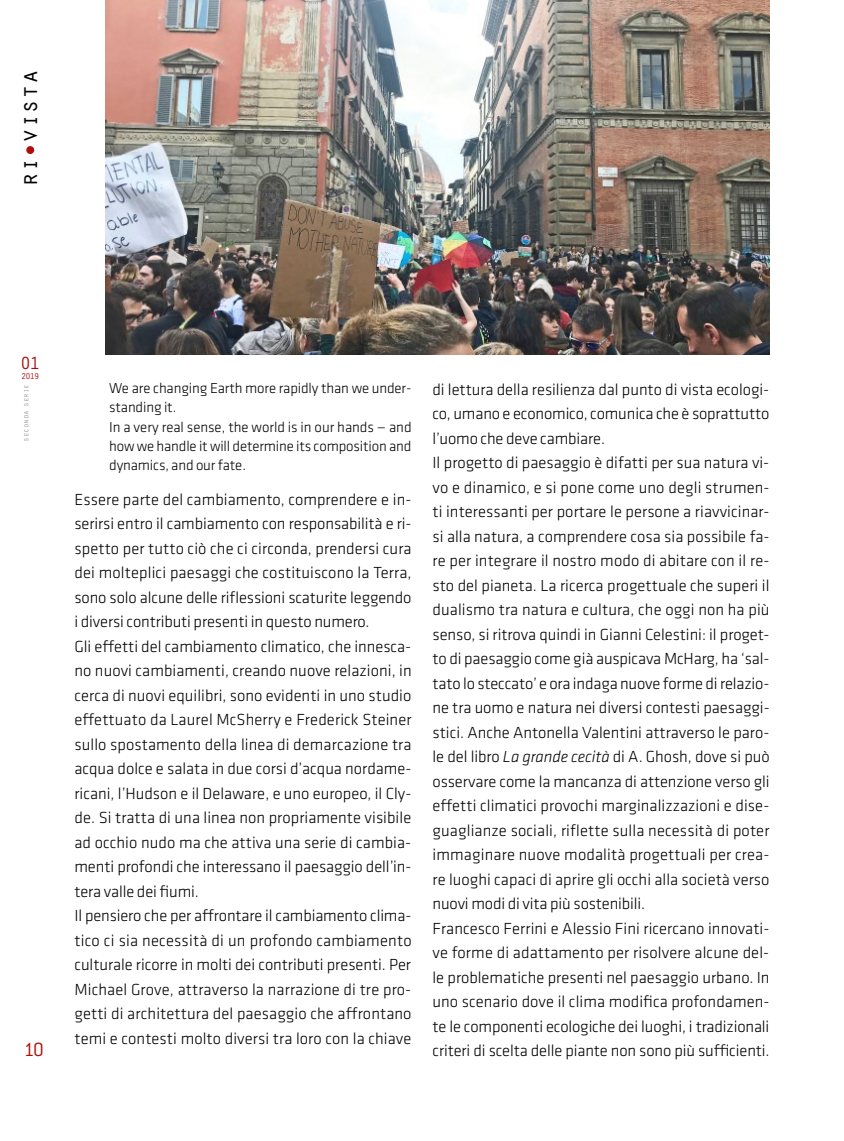
<style>
.page{position:relative;width:844px;height:1141px;background:#fff}
.page>*{position:absolute;margin:0;border:0;box-sizing:border-box;transform-origin:0 0}
.t1{font:24.5px "Orator";color:#000}
.t2{font:300 21px "Conduit ITC";color:#ae0f0a}
.t3{font:18.38px "Orator";color:#ae0f0a}
.t4{font:300 16.62px/24.5px "Klavika";color:#000}
.t5{font:300 14.88px/19.2px "Klavika";letter-spacing:-.01em;color:#000}
.t6{font:8.75px "Orator";color:#ae0f0a}
.t7{font:7.88px "Orator";letter-spacing:-.025em;color:#9d9d9c}
.s1{font-style:italic}
</style>
<div class="page">
<div style="left:26px;top:146px;width:8px;height:8px;background:#ae0f0a;border-radius:50%"></div>
<img style="left:106px;top:0;width:663px;height:354px">
<h1 class="t1" style="left:11px;top:187px;width:119px;rotate:-90deg">ri-vista</h1>
<p class="t3" style="left:20px;top:349px;width:22px">01</p>
<p class="t6" style="left:21px;top:370px;width:20px">2019</p>
<p class="t7" style="left:20px;top:442px;width:59px;rotate:-90deg">seconda serie</p>
<p class="t2" style="left:24px;top:1038px;width:22px">10</p>
<p class="t5" style="left:109px;top:379px;width:304px">We are changing Earth more rapidly than we under&shy;standing it.<br>In a very real sense, the world is in our hands — and how we handle it will determine its composition and dynamics, and our fate.</p>
<p class="t4" style="left:74px;top:487px;width:338px">Essere parte del cambiamento, comprendere e in&shy;serirsi entro il cambiamento con responsabilità e ri&shy;spetto per tutto ciò che ci circonda, prendersi cura dei molteplici paesaggi che costituiscono la Terra, sono solo alcune delle riflessioni scaturite leggendo i diversi contributi presenti in questo numero.<br>Gli effetti del cambiamento climatico, che innesca&shy;no nuovi cambiamenti, creando nuove relazioni, in cerca di nuovi equilibri, sono evidenti in uno studio effettuato da Laurel McSherry e Frederick Steiner sullo spostamento della linea di demarcazione tra acqua dolce e salata in due corsi d’acqua nordame&shy;ricani, l’Hudson e il Delaware, e uno europeo, il Cly&shy;de. Si tratta di una linea non propriamente visibile ad occhio nudo ma che attiva una serie di cambia&shy;menti profondi che interessano il paesaggio dell’in&shy;tera valle dei fiumi.<br>Il pensiero che per affrontare il cambiamento clima&shy;tico ci sia necessità di un profondo cambiamento culturale ricorre in molti dei contributi presenti. Per Michael Grove, attraverso la narrazione di tre pro&shy;getti di architettura del paesaggio che affrontano temi e contesti molto diversi tra loro con la chiave</p>
<p class="t4" style="left:432px;top:377px;width:338px">di lettura della resilienza dal punto di vista ecologi&shy;co, umano e economico, comunica che è soprattutto l’uomo che deve cambiare.<br>Il progetto di paesaggio è difatti per sua natura vi&shy;vo e dinamico, e si pone come uno degli strumen&shy;ti interessanti per portare le persone a riavvicinar&shy;si alla natura, a comprendere cosa sia possibile fa&shy;re per integrare il nostro modo di abitare con il re&shy;sto del pianeta. La ricerca progettuale che superi il dualismo tra natura e cultura, che oggi non ha più senso, si ritrova quindi in Gianni Celestini: il proget&shy;to di paesaggio come già auspicava McHarg, ha ‘sal&shy;tato lo steccato’ e ora indaga nuove forme di relazio&shy;ne tra uomo e natura nei diversi contesti paesaggi&shy;stici. Anche Antonella Valentini attraverso le paro&shy;le del libro <span class="s1">La grande cecità</span> di A. Ghosh, dove si può osservare come la mancanza di attenzione verso gli effetti climatici provochi marginalizzazioni e dise&shy;guaglianze sociali, riflette sulla necessità di poter immaginare nuove modalità progettuali per crea&shy;re luoghi capaci di aprire gli occhi alla società verso nuovi modi di vita più sostenibili.<br>Francesco Ferrini e Alessio Fini ricercano innovati&shy;ve forme di adattamento per risolvere alcune del&shy;le problematiche presenti nel paesaggio urbano. In uno scenario dove il clima modifica profondamen&shy;te le componenti ecologiche dei luoghi, i tradizionali criteri di scelta delle piante non sono più sufficienti.</p>
</div>
